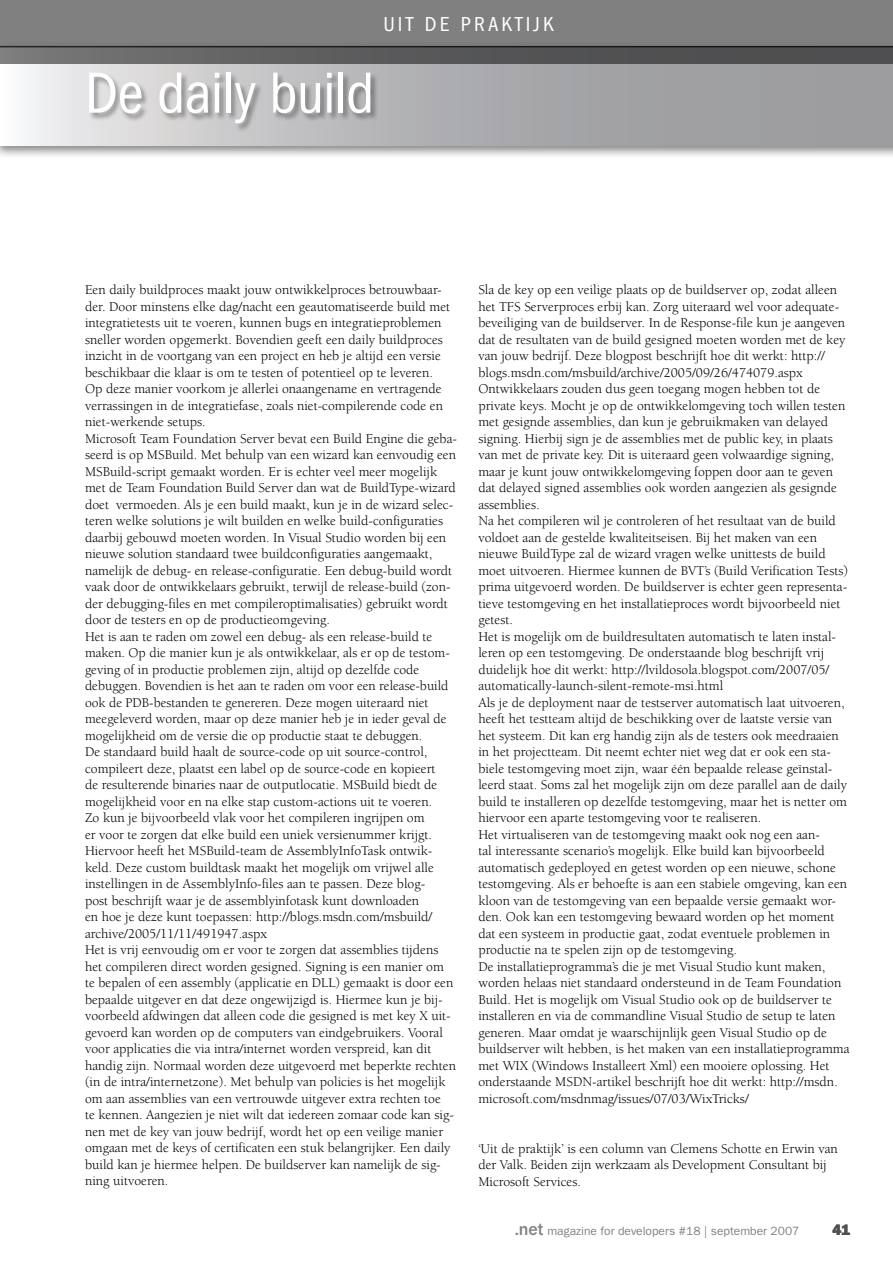
<style>
.page{position:relative;width:893px;height:1263px;background:#fff}
.page>*{position:absolute;margin:0;border:0;box-sizing:border-box;transform-origin:0 0}
.t1{font:condensed 60px "Franklin Gothic";letter-spacing:-.01em;color:#fff}
.t2{font:condensed 21px "Franklin Gothic";letter-spacing:.15em;color:#fff}
.t3{font:800 15px "Franklin Gothic";color:#4e5051}
.t4{font:13.8px/16.5px "Berkeley";color:#000}
.t5{font:12px "Franklin Gothic";color:#818285}
.s1{font-weight:800}
.s2{font-weight:500;font-size:18px}
</style>
<div class="page">
<svg style="left:25px;top:64px;width:868px;height:82px;background:#c7c7ca"></svg>
<svg style="left:0;top:0;width:893px;height:64px;background:#757575"></svg>
<hr style="left:0;top:46px;width:893px;height:1px;background:#000">
<div style="left:89px;top:72px;width:789px;height:117px;background:#000;opacity:.35"></div>
<h2 class="t2" style="left:383px;top:13px;width:172px">Uit d e praktijk</h2>
<h1 class="t1" style="left:85px;top:59px;width:291px">De daily build</h1>
<p class="t4" style="left:85px;top:282px;width:374px">Een daily buildproces maakt jouw ontwikkelproces betrouwbaar&shy;der. Door minstens elke dag/nacht een geautomatiseerde build met integratietests uit te voeren, kunnen bugs en integratieproblemen sneller worden opgemerkt. Bovendien geeft een daily buildproces inzicht in de voortgang van een project en heb je altijd een versie beschikbaar die klaar is om te testen of potentieel op te leveren.<br>Op deze manier voorkom je allerlei onaangename en vertragende verrassingen in de integratiefase, zoals niet-compilerende code en niet-werkende setups.<br>Microsoft Team Foundation Server bevat een Build Engine die geba&shy;seerd is op MSBuild. Met behulp van een wizard kan eenvoudig een MSBuild-script gemaakt worden. Er is echter veel meer mogelijk met de Team Foundation Build Server dan wat de BuildType-wizard doet vermoeden. Als je een build maakt, kun je in de wizard selec&shy;teren welke solutions je wilt builden en welke build-configuraties daarbij gebouwd moeten worden. In Visual Studio worden bij een nieuwe solution standaard twee buildconfiguraties aangemaakt, namelijk de debug- en release-configuratie. Een debug-build wordt vaak door de ontwikkelaars gebruikt, terwijl de release-build (zon&shy;der debugging-files en met compileroptimalisaties) gebruikt wordt door de testers en op de productieomgeving.<br>Het is aan te raden om zowel een debug- als een release-build te maken. Op die manier kun je als ontwikkelaar, als er op de testom&shy;geving of in productie problemen zijn, altijd op dezelfde code debuggen. Bovendien is het aan te raden om voor een release-build ook de PDB-bestanden te genereren. Deze mogen uiteraard niet meegeleverd worden, maar op deze manier heb je in ieder geval de mogelijkheid om de versie die op productie staat te debuggen.<br>De standaard build haalt de source-code op uit source-control, compileert deze, plaatst een label op de source-code en kopieert<br>de resulterende binaries naar de outputlocatie. MSBuild biedt de mogelijkheid voor en na elke stap custom-actions uit te voeren.<br>Zo kun je bijvoorbeeld vlak voor het compileren ingrijpen om<br>er voor te zorgen dat elke build een uniek versienummer krijgt.<br>Hiervoor heeft het MSBuild-team de AssemblyInfoTask ontwik&shy;keld. Deze custom buildtask maakt het mogelijk om vrijwel alle instellingen in de AssemblyInfo-files aan te passen. Deze blog-<br>post beschrijft waar je de assemblyinfotask kunt downloaden<br>en hoe je deze kunt toepassen: http://blogs.msdn.com/msbuild/ archive/2005/11/11/491947.aspx<br>Het is vrij eenvoudig om er voor te zorgen dat assemblies tijdens het compileren direct worden gesigned. Signing is een manier om te bepalen of een assembly (applicatie en DLL) gemaakt is door een bepaalde uitgever en dat deze ongewijzigd is. Hiermee kun je bij&shy;voorbeeld afdwingen dat alleen code die gesigned is met key X uit&shy;gevoerd kan worden op de computers van eindgebruikers. Vooral voor applicaties die via intra/internet worden verspreid, kan dit handig zijn. Normaal worden deze uitgevoerd met beperkte rechten (in de intra/internetzone). Met behulp van policies is het mogelijk om aan assemblies van een vertrouwde uitgever extra rechten toe<br>te kennen. Aangezien je niet wilt dat iedereen zomaar code kan sig&shy;nen met de key van jouw bedrijf, wordt het op een veilige manier omgaan met de keys of certificaten een stuk belangrijker. Een daily build kan je hiermee helpen. De buildserver kan namelijk de sig&shy;ning uitvoeren.</p>
<p class="t4" style="left:478px;top:282px;width:373px">Sla de key op een veilige plaats op de buildserver op, zodat alleen het TFS Serverproces erbij kan. Zorg uiteraard wel voor adequate&shy;beveiliging van de buildserver. In de Response-file kun je aangeven dat de resultaten van de build gesigned moeten worden met de key van jouw bedrijf. Deze blogpost beschrijft hoe dit werkt: http:// blogs.msdn.com/msbuild/archive/2005/09/26/474079.aspx Ontwikkelaars zouden dus geen toegang mogen hebben tot de private keys. Mocht je op de ontwikkelomgeving toch willen testen met gesignde assemblies, dan kun je gebruikmaken van delayed signing. Hierbij sign je de assemblies met de public key, in plaats van met de private key. Dit is uiteraard geen volwaardige signing, maar je kunt jouw ontwikkelomgeving foppen door aan te geven dat delayed signed assemblies ook worden aangezien als gesignde assemblies.<br>Na het compileren wil je controleren of het resultaat van de build voldoet aan de gestelde kwaliteitseisen. Bij het maken van een nieuwe BuildType zal de wizard vragen welke unittests de build moet uitvoeren. Hiermee kunnen de BVT’s (Build Verification Tests) prima uitgevoerd worden. De buildserver is echter geen representa&shy;tieve testomgeving en het installatieproces wordt bijvoorbeeld niet getest.<br>Het is mogelijk om de buildresultaten automatisch te laten instal&shy;leren op een testomgeving. De onderstaande blog beschrijft vrij duidelijk hoe dit werkt: http://lvildosola.blogspot.com/2007/05/ automatically-launch-silent-remote-msi.html<br>Als je de deployment naar de testserver automatisch laat uitvoeren, heeft het testteam altijd de beschikking over de laatste versie van het systeem. Dit kan erg handig zijn als de testers ook meedraaien in het projectteam. Dit neemt echter niet weg dat er ook een sta&shy;biele testomgeving moet zijn, waar één bepaalde release geïnstal&shy;leerd staat. Soms zal het mogelijk zijn om deze parallel aan de daily build te installeren op dezelfde testomgeving, maar het is netter om hiervoor een aparte testomgeving voor te realiseren.<br>Het virtualiseren van de testomgeving maakt ook nog een aan-<br>tal interessante scenario’s mogelijk. Elke build kan bijvoorbeeld automatisch gedeployed en getest worden op een nieuwe, schone testomgeving. Als er behoefte is aan een stabiele omgeving, kan een kloon van de testomgeving van een bepaalde versie gemaakt wor&shy;den. Ook kan een testomgeving bewaard worden op het moment dat een systeem in productie gaat, zodat eventuele problemen in productie na te spelen zijn op de testomgeving.<br>De installatieprogramma’s die je met Visual Studio kunt maken, worden helaas niet standaard ondersteund in de Team Foundation Build. Het is mogelijk om Visual Studio ook op de buildserver te installeren en via de commandline Visual Studio de setup te laten generen. Maar omdat je waarschijnlijk geen Visual Studio op de buildserver wilt hebben, is het maken van een installatieprogramma met WIX (Windows Installeert Xml) een mooiere oplossing. Het onderstaande MSDN-artikel beschrijft hoe dit werkt: http://msdn. microsoft.com/msdnmag/issues/07/03/WixTricks/</p>
<p class="t4" style="left:478px;top:1140px;width:361px">‘Uit de praktijk’ is een column van Clemens Schotte en Erwin van der Valk. Beiden zijn werkzaam als Development Consultant bij<br>Microsoft Services.</p>
<p class="t3" style="left:832px;top:1221px;width:19px">41</p>
<p class="t5" style="left:515px;top:1224px;width:286px"><span class="s1">.</span><span class="s2">net</span> magazine for developers #18 | september 2007</p>
</div>
